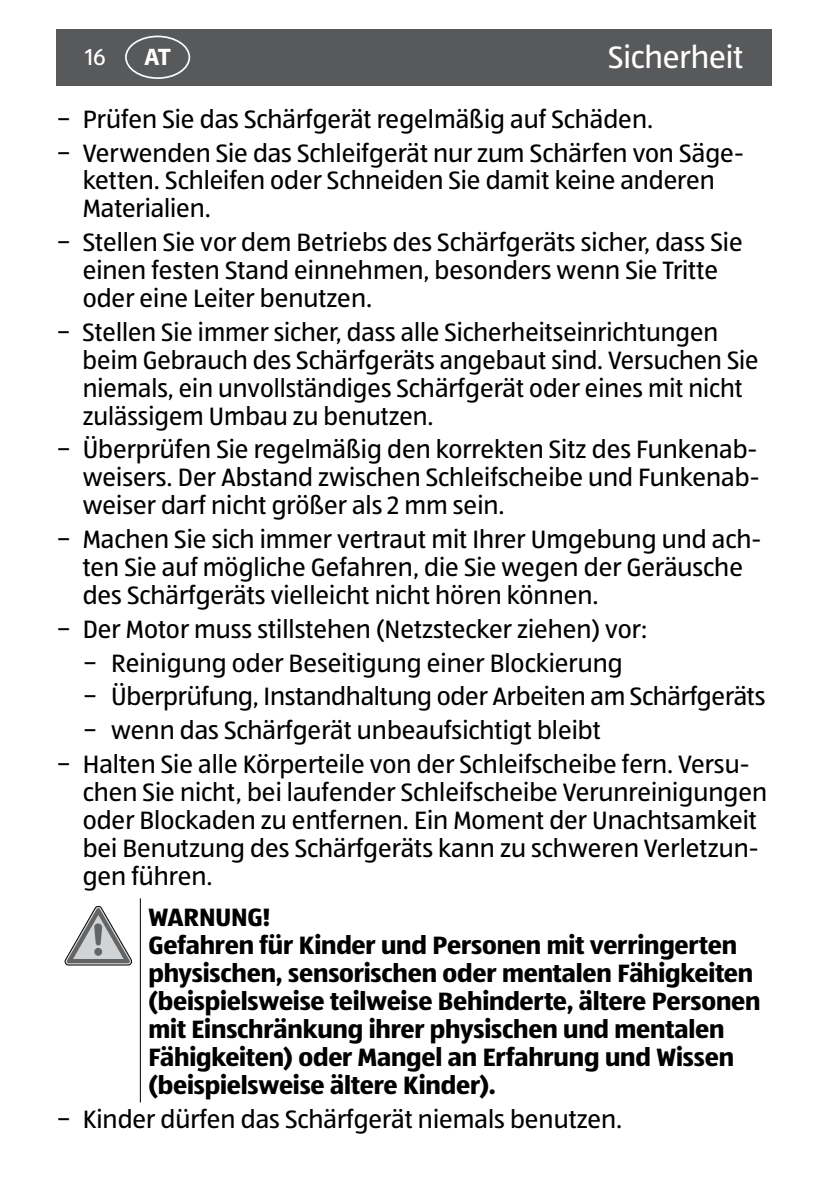
<style>
.page{position:relative;width:840px;height:1191px;background:#fff}
.page>*{position:absolute;margin:0;border:0;box-sizing:border-box;transform-origin:0 0}
.t1{font:32px "ALDISUEDOT";letter-spacing:-.005em;color:#fff}
.t2{font:26px/28px "ALDISUEDOT";color:#000}
.t3{font:700 26px/28px "ALDISUEDOT";letter-spacing:-.005em;color:#000}
.t4{font:24px "ALDISUEDOT";color:#fff}
.t5{font:700 24px "Myriad Pro";color:#fff}
</style>
<div class="page">
<div style="left:57px;top:29px;width:714px;height:56px;background:#58595b"></div>
<div style="left:125px;top:36px;width:65px;height:43px;border:2px solid #fafdff;border-radius:50%"></div>
<hr style="left:140px;top:898px;width:1px;height:204px;background:#000">
<svg style="left:65px;top:906px;width:66px;height:59px"></svg>
<p class="t4" style="left:85px;top:41px;width:22px">16</p>
<p class="t5" style="left:144px;top:42px;width:28px">AT</p>
<p class="t1" style="left:608px;top:36px;width:137px">Sicherheit</p>
<p class="t2" style="left:57px;top:101px;width:685px;line-height:33.6px">− Prüfen Sie das Schärfgerät regelmäßig auf Schäden.<br>− Verwenden Sie das Schleifgerät nur zum Schärfen von Säge-</p>
<p class="t2" style="left:83px;top:166px;width:633px">ketten. Schleifen oder Schneiden Sie damit keine anderen<br>Materialien.</p>
<p class="t2" style="left:83px;top:227px;width:661px;text-indent:-26px">− Stellen Sie vor dem Betriebs des Schärfgeräts sicher, dass Sie einen festen Stand einnehmen, besonders wenn Sie Tritte oder eine Leiter benutzen.</p>
<p class="t2" style="left:83px;top:317px;width:677px;text-indent:-26px">− Stellen Sie immer sicher, dass alle Sicherheitseinrichtungen beim Gebrauch des Schärfgeräts angebaut sind. Versuchen Sie niemals, ein unvollständiges Schärfgerät oder eines mit nicht zulässigem Umbau zu benutzen.</p>
<p class="t2" style="left:83px;top:435px;width:678px;text-align:justify;text-indent:-26px">− Überprüfen Sie regelmäßig den korrekten Sitz des Funkenab&shy;weisers. Der Abstand zwischen Schleifscheibe und Funkenab&shy;weiser darf nicht größer als 2 mm sein.</p>
<p class="t2" style="left:83px;top:524px;width:679px;text-indent:-26px">− Machen Sie sich immer vertraut mit Ihrer Umgebung und ach&shy;ten Sie auf mögliche Gefahren, die Sie wegen der Geräusche des Schärfgeräts vielleicht nicht hören können.</p>
<p class="t2" style="left:57px;top:614px;width:591px">− Der Motor muss stillstehen (Netzstecker ziehen) vor:</p>
<p class="t2" style="left:83px;top:648px;width:541px">− Reinigung oder Beseitigung einer Blockierung</p>
<p class="t2" style="left:83px;top:681px;width:684px">− Überprüfung, Instandhaltung oder Arbeiten am Schärfgeräts</p>
<p class="t2" style="left:83px;top:715px;width:519px">− wenn das Schärfgerät unbeaufsichtigt bleibt</p>
<p class="t2" style="left:57px;top:749px;width:694px">− Halten Sie alle Körperteile von der Schleifscheibe fern. Versu-</p>
<p class="t2" style="left:83px;top:777px;width:685px">chen Sie nicht, bei laufender Schleifscheibe Verunreinigungen oder Blockaden zu entfernen. Ein Moment der Unachtsamkeit bei Benutzung des Schärfgeräts kann zu schweren Verletzun&shy;gen führen.</p>
<p class="t3" style="left:148px;top:903px;width:613px">WARNUNG!<br>Gefahren für Kinder und Personen mit verringerten physischen, sensorischen oder mentalen Fähigkeiten (beispielsweise teilweise Behinderte, ältere Personen mit Einschränkung ihrer physischen und mentalen Fähigkeiten) oder Mangel an Erfahrung und Wissen (beispielsweise ältere Kinder).</p>
<p class="t2" style="left:57px;top:1104px;width:567px">− Kinder dürfen das Schärfgerät niemals benutzen.</p>
</div>
